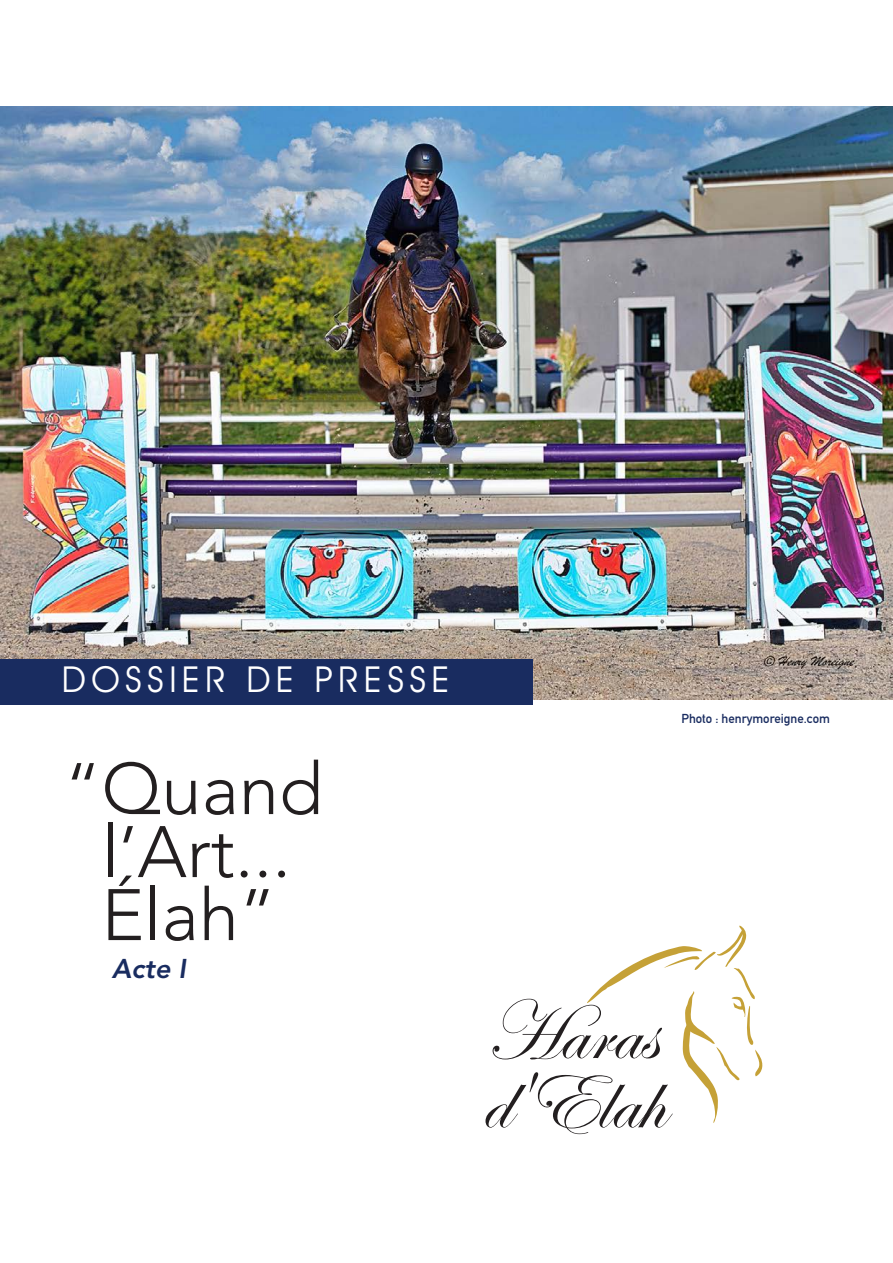
<style>
.page{position:relative;width:893px;height:1263px;background:#fff}
.page>*{position:absolute;margin:0;border:0;box-sizing:border-box;transform-origin:0 0}
.t1{font:300 72px "Avenir";color:#231f20}
.t2{font:36px "Avant Garde IT Cby BT";letter-spacing:.15em;color:#fff}
.t3{font:italic 800 27px "Avenir";color:#192c60}
.t4{font:700 12.75px "DIN Alternate";color:#192c60}
</style>
<div class="page">
<img style="left:0;top:106px;width:893px;height:593px">
<svg style="left:485px;top:926px;width:278px;height:208px"></svg>
<div style="left:0;top:659px;width:532px;height:46px;background:#192c60"></div>
<p class="t2" style="left:62px;top:666px;width:389px">DOSSIER DE PRESSE</p>
<p class="t1" style="left:64px;top:760px;width:260px">“Quand</p>
<p class="t1" style="left:101px;top:823px;width:191px">l’Art...</p>
<p class="t1" style="left:101px;top:886px;width:176px">Élah”</p>
<p class="t3" style="left:112px;top:957px;width:76px">Acte I</p>
<p class="t4" style="left:681px;top:714px;width:150px">Photo : henrymoreigne.com</p>
</div>
